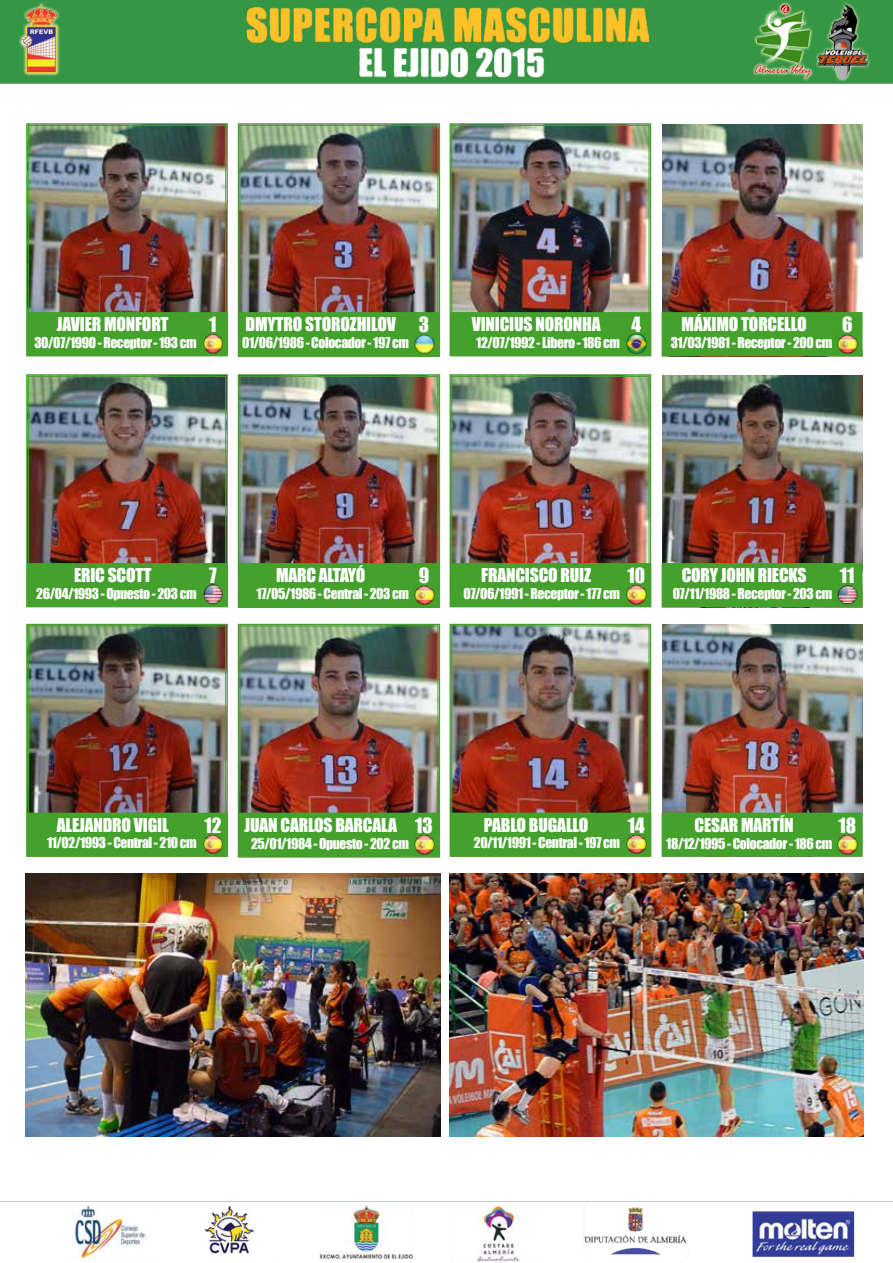
<style>
.page{position:relative;width:893px;height:1263px;background:#fff}
.page>*{position:absolute;margin:0;border:0;box-sizing:border-box;transform-origin:0 0}
.t1{font:19.35px "Impact";color:#fff}
.t2{font:17.55px "Impact";letter-spacing:-.01em;color:#fff}
.t3{font:13.65px "Impact";letter-spacing:-.03em;color:#fff}
</style>
<div class="page">
<img style="left:0;top:0;width:893px;height:1262px">
<img style="left:26px;top:123px;width:202px;height:234px">
<div style="left:28px;top:125px;width:198px;height:229px;border:1px solid #44a12b"></div>
<img style="left:26px;top:374px;width:202px;height:234px">
<div style="left:28px;top:376px;width:198px;height:229px;border:1px solid #44a12b"></div>
<img style="left:26px;top:623px;width:202px;height:234px">
<div style="left:28px;top:626px;width:198px;height:229px;border:1px solid #44a12b"></div>
<img style="left:449px;top:123px;width:203px;height:234px">
<div style="left:451px;top:125px;width:198px;height:229px;border:1px solid #44a12b"></div>
<img style="left:449px;top:374px;width:203px;height:234px">
<div style="left:451px;top:376px;width:198px;height:229px;border:1px solid #44a12b"></div>
<img style="left:449px;top:623px;width:203px;height:234px">
<div style="left:451px;top:626px;width:198px;height:229px;border:1px solid #44a12b"></div>
<img style="left:237px;top:123px;width:204px;height:235px">
<div style="left:240px;top:125px;width:198px;height:230px;border:1px solid #44a12b"></div>
<img style="left:237px;top:374px;width:204px;height:235px">
<div style="left:240px;top:376px;width:198px;height:230px;border:1px solid #44a12b"></div>
<img style="left:237px;top:623px;width:204px;height:235px">
<div style="left:240px;top:626px;width:198px;height:230px;border:1px solid #44a12b"></div>
<img style="left:662px;top:124px;width:200px;height:188px">
<img style="left:662px;top:375px;width:200px;height:188px">
<img style="left:662px;top:625px;width:200px;height:188px">
<div style="left:27px;top:312px;width:201px;height:44px;background:#44a12b;border:2px solid #44a12b"></div>
<div style="left:27px;top:563px;width:201px;height:44px;background:#44a12b"></div>
<div style="left:27px;top:813px;width:201px;height:44px;background:#44a12b"></div>
<div style="left:450px;top:312px;width:201px;height:44px;background:#44a12b;border:2px solid #44a12b"></div>
<div style="left:450px;top:563px;width:201px;height:44px;background:#44a12b"></div>
<div style="left:450px;top:813px;width:201px;height:44px;background:#44a12b"></div>
<div style="left:238px;top:312px;width:201px;height:44px;background:#44a12b"></div>
<div style="left:238px;top:563px;width:201px;height:44px;background:#44a12b"></div>
<div style="left:238px;top:813px;width:201px;height:44px;background:#44a12b"></div>
<div style="left:662px;top:312px;width:200px;height:44px;background:#44a12b;border:2px solid #44a12b"></div>
<div style="left:662px;top:563px;width:200px;height:44px;background:#44a12b"></div>
<div style="left:662px;top:813px;width:200px;height:44px;background:#44a12b;border:2px solid #44a12b"></div>
<img style="left:203px;top:334px;width:20px;height:19px">
<img style="left:203px;top:584px;width:20px;height:20px">
<img style="left:203px;top:834px;width:20px;height:20px">
<img style="left:627px;top:334px;width:19px;height:19px">
<img style="left:627px;top:584px;width:19px;height:20px">
<img style="left:627px;top:834px;width:19px;height:20px">
<img style="left:414px;top:334px;width:20px;height:20px">
<img style="left:414px;top:585px;width:20px;height:20px">
<img style="left:414px;top:835px;width:20px;height:19px">
<img style="left:838px;top:334px;width:19px;height:20px">
<img style="left:838px;top:585px;width:19px;height:20px">
<img style="left:838px;top:835px;width:19px;height:19px">
<img style="left:26px;top:873px;width:414px;height:264px">
<img style="left:449px;top:873px;width:415px;height:264px">
<p class="t2" style="left:57px;top:310px;width:104px">JAVIER MONFORT</p>
<p class="t3" style="left:34px;top:332px;width:164px">30/07/1990 - Receptor - 193 cm</p>
<h1 class="t1" style="left:209px;top:309px;width:9px">1</h1>
<p class="t2" style="left:246px;top:310px;width:152px">DMYTR O STOROZH ILOV</p>
<p class="t3" style="left:242px;top:332px;width:168px">01/06/1986 - Colocador - 197 cm</p>
<h1 class="t1" style="left:419px;top:309px;width:12px">3</h1>
<p class="t2" style="left:472px;top:310px;width:121px">VINICIUS NORONHA</p>
<p class="t3" style="left:476px;top:332px;width:145px">12/07/1992 - Libero - 186 cm</p>
<h1 class="t1" style="left:631px;top:309px;width:11px">4</h1>
<p class="t2" style="left:682px;top:310px;width:126px">MÁXIMO TORCELLO</p>
<p class="t3" style="left:671px;top:332px;width:163px">31/03/1981 - Receptor - 200 cm</p>
<h1 class="t1" style="left:842px;top:309px;width:12px">6</h1>
<p class="t2" style="left:74px;top:561px;width:71px">ERIC SCOTT</p>
<p class="t3" style="left:36px;top:583px;width:162px">26/04/1993 - Opuesto - 203 cm</p>
<h1 class="t1" style="left:209px;top:560px;width:9px">7</h1>
<p class="t2" style="left:276px;top:561px;width:91px">MARC ALTAYÓ</p>
<p class="t3" style="left:257px;top:583px;width:154px">17/05/1986 - Central - 203 cm</p>
<h1 class="t1" style="left:419px;top:560px;width:12px">9</h1>
<p class="t2" style="left:481px;top:561px;width:111px">FRANCISCO RUIZ</p>
<h1 class="t1" style="left:627px;top:560px;width:19px">10</h1>
<p class="t2" style="left:682px;top:561px;width:126px">CORY JOHN RIECKS</p>
<h1 class="t1" style="left:840px;top:560px;width:16px">11</h1>
<p class="t3" style="left:463px;top:583px;width:158px">07/06/1991 - Receptor - 177 cm</p>
<p class="t3" style="left:673px;top:583px;width:161px">07/11/1988 - Receptor - 203 cm</p>
<p class="t2" style="left:57px;top:811px;width:113px">ALEJANDRO VIGIL</p>
<p class="t3" style="left:47px;top:832px;width:151px">11/02/1993 - Central - 210 cm</p>
<h1 class="t1" style="left:204px;top:810px;width:19px">12</h1>
<p class="t2" style="left:244px;top:811px;width:138px">JUAN CARLOS BAR CALA</p>
<h1 class="t1" style="left:415px;top:810px;width:19px">13</h1>
<p class="t3" style="left:251px;top:833px;width:159px">25/01/1984 - Opuesto - 202 cm</p>
<p class="t2" style="left:484px;top:811px;width:10px">PABL</p>
<p class="t2" style="left:517px;top:811px;width:73px">O BUGALLO</p>
<p class="t3" style="left:474px;top:832px;width:148px">20/11/1991 - Central - 197 cm</p>
<h1 class="t1" style="left:628px;top:810px;width:18px">14</h1>
<p class="t2" style="left:695px;top:811px;width:57px">CESAR MART</p>
<p class="t2" style="left:779px;top:811px;width:16px">ÍN</p>
<h1 class="t1" style="left:838px;top:810px;width:19px">18</h1>
<p class="t3" style="left:666px;top:833px;width:168px">18/12/1995 - Colocador - 186 cm</p>
</div>
